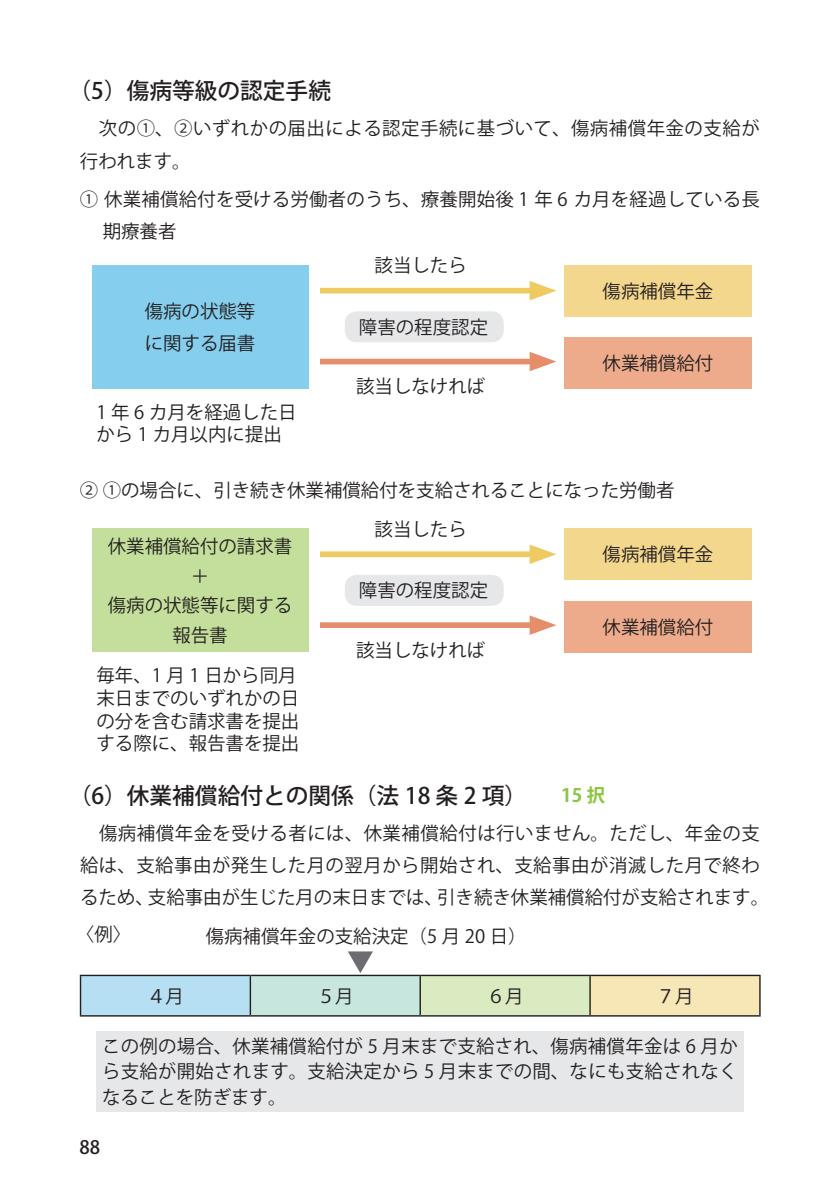
<style>
.page{position:relative;width:840px;height:1191px;background:#fff}
.page>*{position:absolute;margin:0;border:0;box-sizing:border-box;transform-origin:0 0}
.t1{font:500 22.6px "Koz Go Pr 6 N";color:#231f20}
.t2{font:18.4px/22.6px "Koz Go Pr 6 N";color:#231f20}
.t3{font:18.4px/32.2px "Koz Go Pr 6 N";letter-spacing:.025em;color:#231f20}
.t4{font:500 18.4px "Koz Go Pr 6 N";color:#231f20}
.s1{font-weight:700;font-size:18.4px;color:#8bc63e}
</style>
<div class="page">
<div style="left:92px;top:265px;width:216px;height:123px;background:#86ceed"></div>
<div style="left:92px;top:528px;width:216px;height:124px;background:#c4df9b"></div>
<div style="left:344px;top:311px;width:159px;height:31px;background:#e6e7e9;border-radius:12px"></div>
<div style="left:344px;top:575px;width:159px;height:31px;background:#e6e7e9;border-radius:12px"></div>
<div style="left:564px;top:265px;width:187px;height:51px;background:#f3d78c"></div>
<div style="left:564px;top:528px;width:187px;height:52px;background:#f3d78c"></div>
<div style="left:564px;top:338px;width:187px;height:51px;background:#edab8c"></div>
<div style="left:564px;top:601px;width:187px;height:51px;background:#edab8c"></div>
<div style="left:320px;top:288px;width:220px;height:5px;background:#eeca61"></div>
<svg style="left:529px;top:281px;width:27px;height:19px"></svg>
<div style="left:320px;top:551px;width:220px;height:6px;background:#eeca61"></div>
<svg style="left:529px;top:544px;width:27px;height:20px"></svg>
<div style="left:320px;top:359px;width:220px;height:5px;background:#e68e6a"></div>
<svg style="left:529px;top:352px;width:27px;height:19px"></svg>
<div style="left:320px;top:622px;width:220px;height:6px;background:#e68e6a"></div>
<svg style="left:529px;top:615px;width:27px;height:20px"></svg>
<div style="left:96px;top:1030px;width:647px;height:81px;background:#e6e7e9"></div>
<svg style="left:348px;top:951px;width:25px;height:22px"></svg>
<div style="left:80px;top:975px;width:170px;height:41px;background:#b6dff3"></div>
<div style="left:250px;top:975px;width:170px;height:41px;background:#c7e6dd"></div>
<div style="left:420px;top:975px;width:169px;height:41px;background:#daeac1"></div>
<div style="left:589px;top:975px;width:170px;height:41px;background:#f7e6b6"></div>
<hr style="left:80px;top:974px;width:170px;height:2px;background:#231f20">
<hr style="left:80px;top:976px;width:1px;height:39px;background:#231f20">
<hr style="left:250px;top:974px;width:170px;height:2px;background:#231f20">
<hr style="left:249px;top:976px;width:2px;height:39px;background:#231f20">
<hr style="left:420px;top:974px;width:169px;height:2px;background:#231f20">
<hr style="left:419px;top:976px;width:1px;height:39px;background:#231f20">
<hr style="left:589px;top:974px;width:171px;height:2px;background:#231f20">
<hr style="left:589px;top:976px;width:1px;height:39px;background:#231f20">
<hr style="left:758px;top:976px;width:2px;height:39px;background:#231f20">
<hr style="left:80px;top:1015px;width:170px;height:1px;background:#231f20">
<hr style="left:250px;top:1015px;width:170px;height:1px;background:#231f20">
<hr style="left:420px;top:1015px;width:169px;height:1px;background:#231f20">
<hr style="left:589px;top:1015px;width:171px;height:1px;background:#231f20">
<p class="t1" style="left:69px;top:78px;width:264px">（5）傷病等級の認定手続</p>
<p class="t3" style="left:80px;top:113px;width:681px">　次の①、②いずれかの届出による認定手続に基づいて、傷病補償年金の支給が行われます。</p>
<p class="t2" style="left:80px;top:183px;width:681px;line-height:32.2px">① 休業補償給付を受ける労働者のうち、療養開始後 1 年 6 カ月を経過している長　 期療養者</p>
<p class="t2" style="left:145px;top:295px;width:112px;line-height:32.2px">傷病の状態等に関する届書</p>
<p class="t2" style="left:96px;top:401px;width:201px">1 年 6 カ月を経過した日から 1 カ月以内に提出</p>
<p class="t2" style="left:374px;top:254px;width:94px">該当したら</p>
<p class="t2" style="left:359px;top:316px;width:130px">障害の程度認定</p>
<p class="t2" style="left:356px;top:375px;width:130px">該当しなければ</p>
<p class="t2" style="left:602px;top:280px;width:112px">傷病補償年金</p>
<p class="t2" style="left:602px;top:353px;width:112px">休業補償給付</p>
<p class="t2" style="left:80px;top:479px;width:595px">② ①の場合に、引き続き休業補償給付を支給されることになった労働者</p>
<p class="t2" style="left:108px;top:531px;width:186px;line-height:29.8px;text-align:center">休業補償給付の請求書＋<br>傷病の状態等に関する報告書</p>
<p class="t2" style="left:374px;top:518px;width:94px">該当したら</p>
<p class="t2" style="left:359px;top:580px;width:130px">障害の程度認定</p>
<p class="t2" style="left:356px;top:639px;width:130px">該当しなければ</p>
<p class="t2" style="left:602px;top:543px;width:112px">傷病補償年金</p>
<p class="t2" style="left:602px;top:616px;width:112px">休業補償給付</p>
<p class="t2" style="left:96px;top:664px;width:204px">毎年、1 月 1 日から同月末日までのいずれかの日の分を含む請求書を提出する際に、報告書を提出</p>
<p class="t1" style="left:69px;top:782px;width:538px">（6）休業補償給付との関係（法 18 条 2 項）　　<span class="s1">15 択</span></p>
<p class="t3" style="left:80px;top:817px;width:690px">　傷病補償年金を受ける者には、休業補償給付は行いません。ただし、年金の支給は、支給事由が発生した月の翌月から開始され、支給事由が消滅した月で終わるため、支給事由が生じた月の末日までは、引き続き休業補償給付が支給されます。</p>
<p class="t2" style="left:76px;top:923px;width:57px">〈例〉</p>
<p class="t2" style="left:206px;top:925px;width:322px">傷病補償年金の支給決定（5 月 20 日）</p>
<p class="t2" style="left:147px;top:985px;width:38px">４月</p>
<p class="t2" style="left:316px;top:985px;width:38px">５月</p>
<p class="t2" style="left:486px;top:985px;width:38px">６月</p>
<p class="t2" style="left:656px;top:985px;width:38px">７月</p>
<p class="t2" style="left:102px;top:1033px;width:637px;line-height:25.6px;text-align:justify">この例の場合、休業補償給付が 5 月末まで支給され、傷病補償年金は 6 月から支給が開始されます。支給決定から 5 月末までの間、なにも支給されなくなることを防ぎます。</p>
<p class="t4" style="left:79px;top:1137px;width:22px">88</p>
</div>
